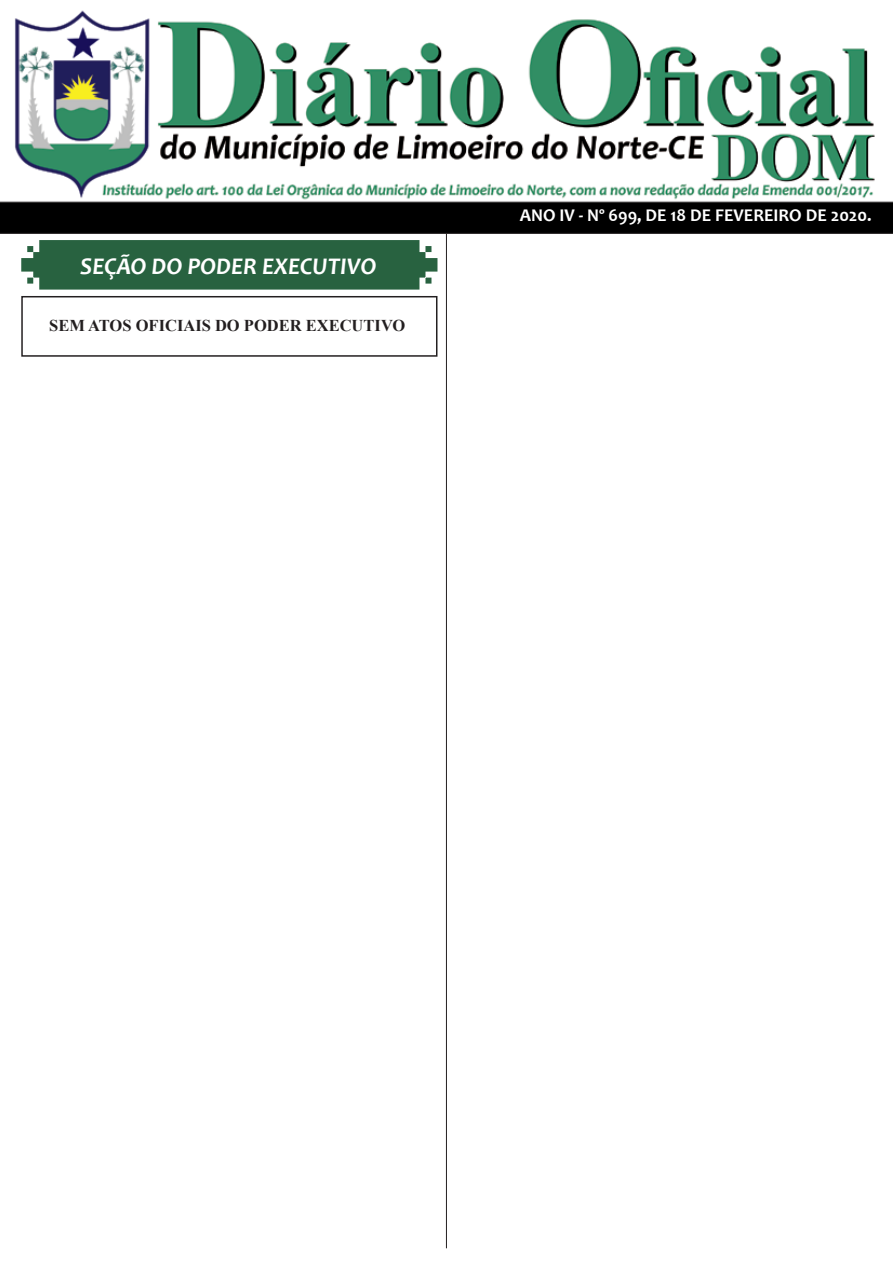
<style>
.page{position:relative;width:893px;height:1263px;background:#fff}
.page>*{position:absolute;margin:0;border:0;box-sizing:border-box;transform-origin:0 0}
.t1{font:italic 700 24px "Candara";color:#fff}
.t2{font:700 18px "Candara";color:#fff}
.t3{font:700 16.5px "Times New Roman";color:#231f20}
</style>
<div class="page">
<img style="left:0;top:10px;width:893px;height:224px">
<svg style="left:21px;top:240px;width:416px;height:50px;background:#346a4a"></svg>
<div style="left:21px;top:296px;width:416px;height:61px;border:2px solid #231f20"></div>
<hr style="left:446px;top:234px;width:1px;height:1014px;background:#231f20">
<p class="t1" style="left:80px;top:251px;width:298px">SEÇÃO DO PODER EXECUTIVO</p>
<p class="t3" style="left:49px;top:314px;width:358px">SEM ATOS OFICIAIS DO PODER EXECUTIVO</p>
<p class="t2" style="left:520px;top:204px;width:354px">ANO IV - Nº 699, DE 18 DE FEVEREIRO DE 2020.</p>
</div>
